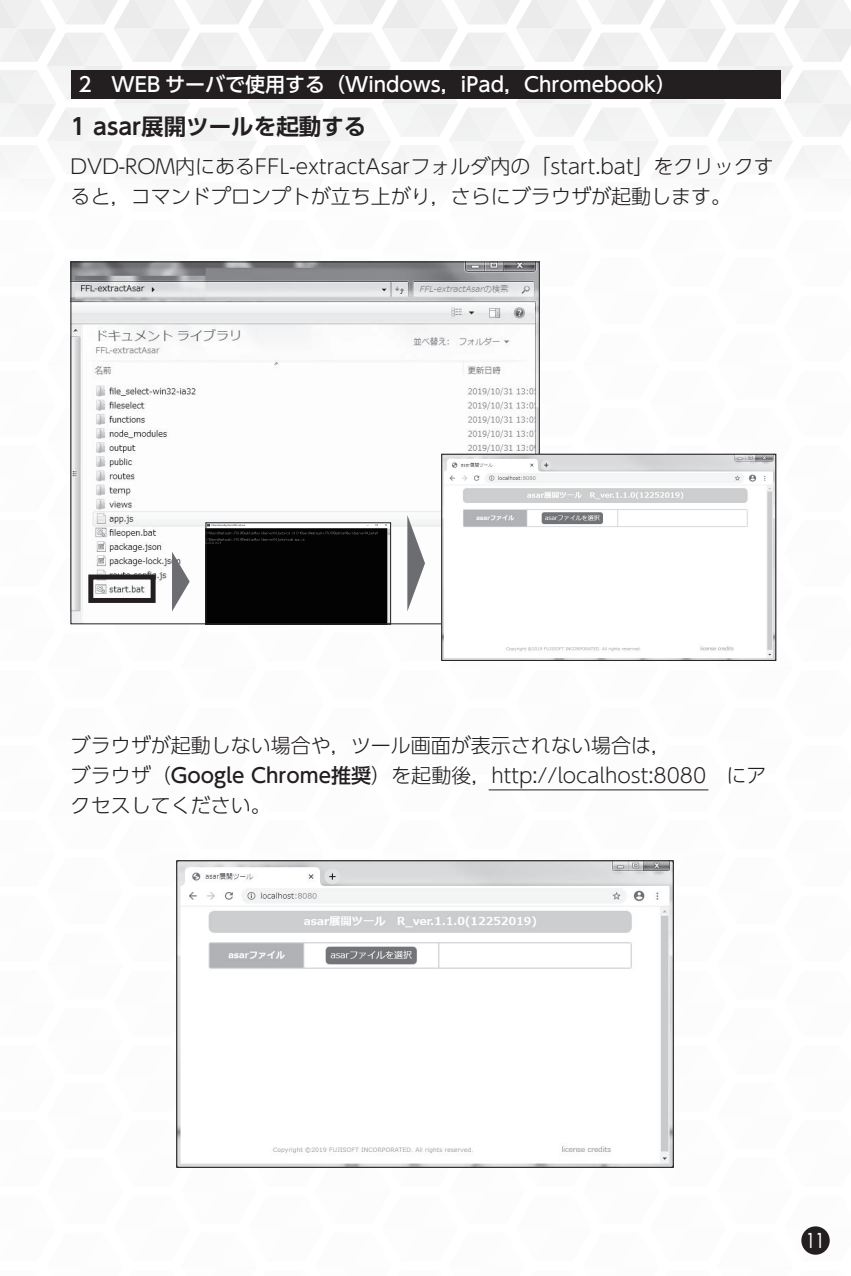
<style>
.page{position:relative;width:851px;height:1276px;background:#fff}
.page>*{position:absolute;margin:0;border:0;box-sizing:border-box;transform-origin:0 0}
.t1{font:700 22.5px "UD Shin Go Pro De";color:#231f20}
.t2{font:300 20px/30px "UD Shin Go Pro";color:#231f20}
.t3{font:500 20px "UD Shin Go Pro";color:#fff}
.t4{font:500 20px "Futura Std";color:#fff;scale:.8 1}
.s1{font-weight:500}
</style>
<div class="page">
<img style="left:72px;top:263px;width:465px;height:359px">
<div style="left:88px;top:574px;width:67px;height:29px;border:5px solid #231f20"></div>
<img style="left:207px;top:524px;width:182px;height:98px">
<img style="left:178px;top:862px;width:493px;height:303px">
<div style="left:176px;top:860px;width:497px;height:307px;border:1px solid #231f20"></div>
<img style="left:443px;top:456px;width:331px;height:203px">
<div style="left:441px;top:454px;width:335px;height:207px;border:1px solid #231f20"></div>
<div style="left:205px;top:522px;width:186px;height:102px;border:1px solid #231f20"></div>
<div style="left:71px;top:70px;width:709px;height:29px;background:#231f20"></div>
<hr style="left:488px;top:789px;width:220px;height:1px;background:#231f20">
<svg style="left:172px;top:552px;width:18px;height:59px"></svg>
<svg style="left:407px;top:515px;width:18px;height:96px"></svg>
<div style="left:801px;top:1226px;width:28px;height:28px;background:#231f20;border-radius:50%"></div>
<p class="t3" style="left:78px;top:68px;width:599px">2　WEB サーバで使用する（Windows，iPad，Chromebook）</p>
<p class="t1" style="left:71px;top:108px;width:297px">1 ASAR展開ツールを起動する</p>
<p class="t2" style="left:71px;top:150px;width:704px">DVD-ROM内にあるFFL-extractAsarフォルダ内の「start.bat」をクリックすると，コマンドプロンプトが立ち上がり，さらにブラウザが起動します。</p>
<p class="t2" style="left:71px;top:729px;width:697px">ブラウザが起動しない場合や，ツール画面が表示されない場合は，<br>ブラウザ（<span class="s1">Google Chrome推奨</span>）を起動後，http://localhost:8080　にアクセスしてください。</p>
<p class="t4" style="left:806px;top:1228px;width:25px">11</p>
</div>
